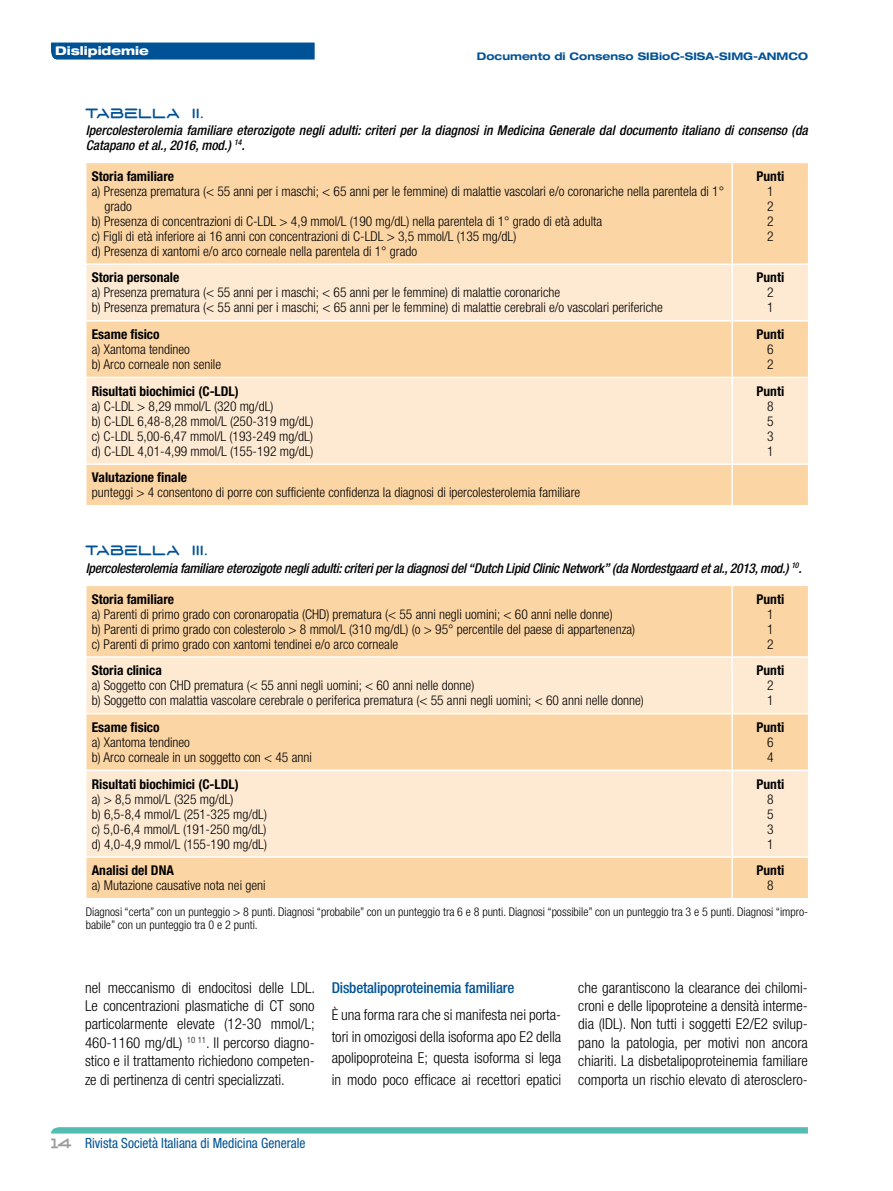
<style>
.page{position:relative;width:893px;height:1191px;background:#fff}
.page>*{position:absolute;margin:0;border:0;box-sizing:border-box;transform-origin:0 0}
.t1{font:300 condensed 15px/18.5px "Helvetica Neue LT Std";color:#000;text-align:justify}
.t2{font:500 condensed 15px "Helvetica Neue LT Std";letter-spacing:-.01em;color:#005296}
.t3{font:condensed 14.1px "Helvetica Neue LT Std";color:#005296;scale:.96 1}
.t4{font:300 condensed 13.5px/15px "Helvetica Neue LT Std";color:#000}
.t5{font:700 condensed 13.5px "Helvetica Neue LT Std";color:#000}
.t6{font:italic 500 condensed 13.5px/15px "Helvetica Neue LT Std";color:#000}
.t7{font:italic 500 condensed 13.5px "Helvetica Neue LT Std";letter-spacing:-.02em;color:#000}
.t8{font:13.5px "D3 Euronism Bold";letter-spacing:.12em;color:#005296}
.t9{font:300 condensed 12px/13.5px "Helvetica Neue LT Std";color:#000}
.t10{font:800 expanded 12px "Helvetica Neue LT Std";color:#fff}
.t11{font:700 expanded 10.5px "Helvetica Neue LT Std";color:#005296}
.s1{font-family:"D3 Euronism Bold";font-stretch:normal;font-size:13.5px;color:#9c9c9d}
</style>
<div class="page">
<svg style="left:51px;top:43px;width:6px;height:17px"></svg>
<div style="left:57px;top:43px;width:258px;height:17px;background:#005296"></div>
<svg style="left:51px;top:1127px;width:757px;height:6px;background:#5abeb6"></svg>
<div style="left:87px;top:163px;width:721px;height:342px;background:#fcd5a4"></div>
<svg style="left:87px;top:265px;width:721px;height:198px;background:#fde4c5"></svg>
<hr style="left:731px;top:163px;width:2px;height:100px;background:#fff">
<hr style="left:85px;top:263px;width:647px;height:2px;background:#fff">
<hr style="left:732px;top:263px;width:77px;height:2px;background:#fff">
<hr style="left:731px;top:265px;width:2px;height:55px;background:#fff">
<hr style="left:85px;top:320px;width:647px;height:1px;background:#fff">
<hr style="left:732px;top:320px;width:77px;height:1px;background:#fff">
<hr style="left:731px;top:321px;width:2px;height:56px;background:#fff">
<hr style="left:85px;top:377px;width:647px;height:1px;background:#fff">
<hr style="left:732px;top:377px;width:77px;height:1px;background:#fff">
<hr style="left:731px;top:378px;width:2px;height:85px;background:#fff">
<hr style="left:85px;top:463px;width:647px;height:2px;background:#fff">
<hr style="left:732px;top:463px;width:77px;height:2px;background:#fff">
<hr style="left:731px;top:465px;width:2px;height:40px;background:#fff">
<div style="left:87px;top:586px;width:721px;height:312px;background:#fcd5a4"></div>
<svg style="left:87px;top:658px;width:721px;height:198px;background:#fde4c5"></svg>
<hr style="left:731px;top:586px;width:2px;height:70px;background:#fff">
<hr style="left:85px;top:656px;width:647px;height:2px;background:#fff">
<hr style="left:732px;top:656px;width:77px;height:2px;background:#fff">
<hr style="left:731px;top:658px;width:2px;height:55px;background:#fff">
<hr style="left:85px;top:713px;width:647px;height:1px;background:#fff">
<hr style="left:732px;top:713px;width:77px;height:1px;background:#fff">
<hr style="left:731px;top:714px;width:2px;height:55px;background:#fff">
<hr style="left:85px;top:769px;width:647px;height:2px;background:#fff">
<hr style="left:732px;top:769px;width:77px;height:2px;background:#fff">
<hr style="left:731px;top:771px;width:2px;height:85px;background:#fff">
<hr style="left:85px;top:856px;width:647px;height:1px;background:#fff">
<hr style="left:732px;top:856px;width:77px;height:1px;background:#fff">
<hr style="left:731px;top:857px;width:2px;height:41px;background:#fff">
<p class="t10" style="left:55px;top:43px;width:95px">Dislipidemie</p>
<p class="t11" style="left:477px;top:49px;width:333px">Documento di Consenso SIBioC-SISA-SIMG-ANMCO</p>
<p class="t8" style="left:86px;top:108px;width:119px">TABELLA II.</p>
<p class="t6" style="left:86px;top:123px;width:724px">Ipercolesterolemia familiare eterozigote negli adulti: criteri per la diagnosi in Medicina Generale dal documento italiano di consenso (da<br>Catapano et al., 2016, mod.) <sup>14</sup>.</p>
<p class="t5" style="left:92px;top:168px;width:84px">Storia familiare</p>
<p class="t4" style="left:92px;top:183px;width:634px">a) Presenza prematura (&lt; 55 anni per i maschi; &lt; 65 anni per le femmine) di malattie vascolari e/o coronariche nella parentela di 1°</p>
<p class="t4" style="left:105px;top:198px;width:29px">grado</p>
<p class="t4" style="left:92px;top:213px;width:512px">b) Presenza di concentrazioni di C-LDL &gt; 4,9 mmol/L (190 mg/dL) nella parentela di 1° grado di età adulta</p>
<p class="t4" style="left:92px;top:228px;width:426px">c) Figli di età inferiore ai 16 anni con concentrazioni di C-LDL &gt; 3,5 mmol/L (135 mg/dL)</p>
<p class="t4" style="left:92px;top:243px;width:327px">d) Presenza di xantomi e/o arco corneale nella parentela di 1° grado</p>
<p class="t5" style="left:756px;top:168px;width:29px">Punti</p>
<p class="t4" style="left:767px;top:183px;width:8px;text-align:justify">1<br>2<br>2<br>2</p>
<p class="t5" style="left:92px;top:269px;width:89px">Storia personale</p>
<p class="t4" style="left:92px;top:285px;width:573px">a) Presenza prematura (&lt; 55 anni per i maschi; &lt; 65 anni per le femmine) di malattie coronariche<br>b) Presenza prematura (&lt; 55 anni per i maschi; &lt; 65 anni per le femmine) di malattie cerebrali e/o vascolari periferiche</p>
<p class="t5" style="left:92px;top:326px;width:69px">Esame fisico</p>
<p class="t4" style="left:92px;top:341px;width:131px">a) Xantoma tendineo<br>b) Arco corneale non senile</p>
<p class="t5" style="left:92px;top:382px;width:149px">Risultati biochimici (C-LDL)</p>
<p class="t4" style="left:92px;top:398px;width:223px">a) C-LDL &gt; 8,29 mmol/L (320 mg/dL)<br>b) C-LDL 6,48-8,28 mmol/L (250-319 mg/dL) c) C-LDL 5,00-6,47 mmol/L (193-249 mg/dL) d) C-LDL 4,01-4,99 mmol/L (155-192 mg/dL)</p>
<p class="t5" style="left:92px;top:469px;width:97px">Valutazione finale</p>
<p class="t4" style="left:92px;top:485px;width:490px">punteggi &gt; 4 consentono di porre con sufficiente confidenza la diagnosi di ipercolesterolemia familiare</p>
<p class="t5" style="left:756px;top:269px;width:29px">Punti</p>
<p class="t4" style="left:767px;top:285px;width:8px">2<br>1</p>
<p class="t5" style="left:756px;top:326px;width:29px">Punti</p>
<p class="t4" style="left:767px;top:341px;width:8px">6<br>2</p>
<p class="t5" style="left:756px;top:382px;width:29px">Punti</p>
<p class="t4" style="left:767px;top:398px;width:8px;text-align:justify">8<br>5<br>3<br>1</p>
<p class="t8" style="left:86px;top:545px;width:123px">TABELLA III.</p>
<p class="t7" style="left:86px;top:560px;width:717px">Ipercolesterolemia familiare eterozigote negli adulti: criteri per la diagnosi del “Dutch Lipid Clinic Network” (da Nordestgaard et al., 2013, mod.) <sup>10</sup>.</p>
<p class="t5" style="left:92px;top:590px;width:84px">Storia familiare</p>
<p class="t4" style="left:92px;top:606px;width:545px">a) Parenti di primo grado con coronaropatia (CHD) prematura (&lt; 55 anni negli uomini; &lt; 60 anni nelle donne)<br>b) Parenti di primo grado con colesterolo &gt; 8 mmol/L (310 mg/dL) (o &gt; 95° percentile del paese di appartenenza) c) Parenti di primo grado con xantomi tendinei e/o arco corneale</p>
<p class="t5" style="left:756px;top:590px;width:29px">Punti</p>
<p class="t4" style="left:767px;top:606px;width:8px;text-align:justify">1<br>1<br>2</p>
<p class="t5" style="left:92px;top:662px;width:72px">Storia clinica</p>
<p class="t4" style="left:92px;top:678px;width:554px">a) Soggetto con CHD prematura (&lt; 55 anni negli uomini; &lt; 60 anni nelle donne)<br>b) Soggetto con malattia vascolare cerebrale o periferica prematura (&lt; 55 anni negli uomini; &lt; 60 anni nelle donne)</p>
<p class="t5" style="left:92px;top:719px;width:69px">Esame fisico</p>
<p class="t4" style="left:92px;top:734px;width:222px">a) Xantoma tendineo<br>b) Arco corneale in un soggetto con &lt; 45 anni</p>
<p class="t5" style="left:92px;top:775px;width:149px">Risultati biochimici (C-LDL)</p>
<p class="t4" style="left:92px;top:791px;width:177px">a) &gt; 8,5 mmol/L (325 mg/dL)<br>b) 6,5-8,4 mmol/L (251-325 mg/dL) c) 5,0-6,4 mmol/L (191-250 mg/dL) d) 4,0-4,9 mmol/L (155-190 mg/dL)</p>
<p class="t5" style="left:756px;top:662px;width:29px">Punti</p>
<p class="t4" style="left:767px;top:678px;width:8px">2<br>1</p>
<p class="t5" style="left:756px;top:719px;width:29px">Punti</p>
<p class="t4" style="left:767px;top:734px;width:8px">6<br>4</p>
<p class="t5" style="left:756px;top:775px;width:29px">Punti</p>
<p class="t4" style="left:767px;top:791px;width:8px;text-align:justify">8<br>5<br>3<br>1</p>
<p class="t5" style="left:756px;top:862px;width:29px">Punti</p>
<p class="t4" style="left:767px;top:877px;width:8px">8</p>
<p class="t9" style="left:86px;top:904px;width:724px">Diagnosi “certa” con un punteggio &gt; 8 punti. Diagnosi “probabile” con un punteggio tra 6 e 8 punti. Diagnosi “possibile” con un punteggio tra 3 e 5 punti. Diagnosi “impro&shy;babile” con un punteggio tra 0 e 2 punti.</p>
<p class="t5" style="left:92px;top:862px;width:84px">Analisi del DNA</p>
<p class="t4" style="left:92px;top:877px;width:175px">a) Mutazione causative nota nei geni</p>
<p class="t1" style="left:85px;top:978px;width:232px">nel meccanismo di endocitosi delle LDL.<br>Le concentrazioni plasmatiche di CT sono particolarmente elevate (12-30 mmol/L; 460‑1160 mg/dL) <sup>10</sup> <sup>11</sup>. Il percorso diagno&shy;stico e il trattamento richiedono competen&shy;ze di pertinenza di centri specializzati.</p>
<p class="t2" style="left:332px;top:978px;width:184px">Disbetalipoproteinemia familiare</p>
<p class="t1" style="left:332px;top:1004px;width:231px;line-height:21.5px">È una forma rara che si manifesta nei porta&shy;tori in omozigosi della isoforma apo E2 della apolipoproteina E; questa isoforma si lega in modo poco efficace ai recettori epatici</p>
<p class="t1" style="left:578px;top:978px;width:231px">che garantiscono la clearance dei chilomi&shy;croni e delle lipoproteine a densità interme&shy;dia (IDL). Non tutti i soggetti E2/E2 svilup&shy;pano la patologia, per motivi non ancora chiariti. La disbetalipoproteinemia familiare comporta un rischio elevato di aterosclero-</p>
<p class="t3" style="left:51px;top:1134px;width:267px"><span class="s1">14</span> Rivista Società Italiana di Medicina Generale</p>
</div>
